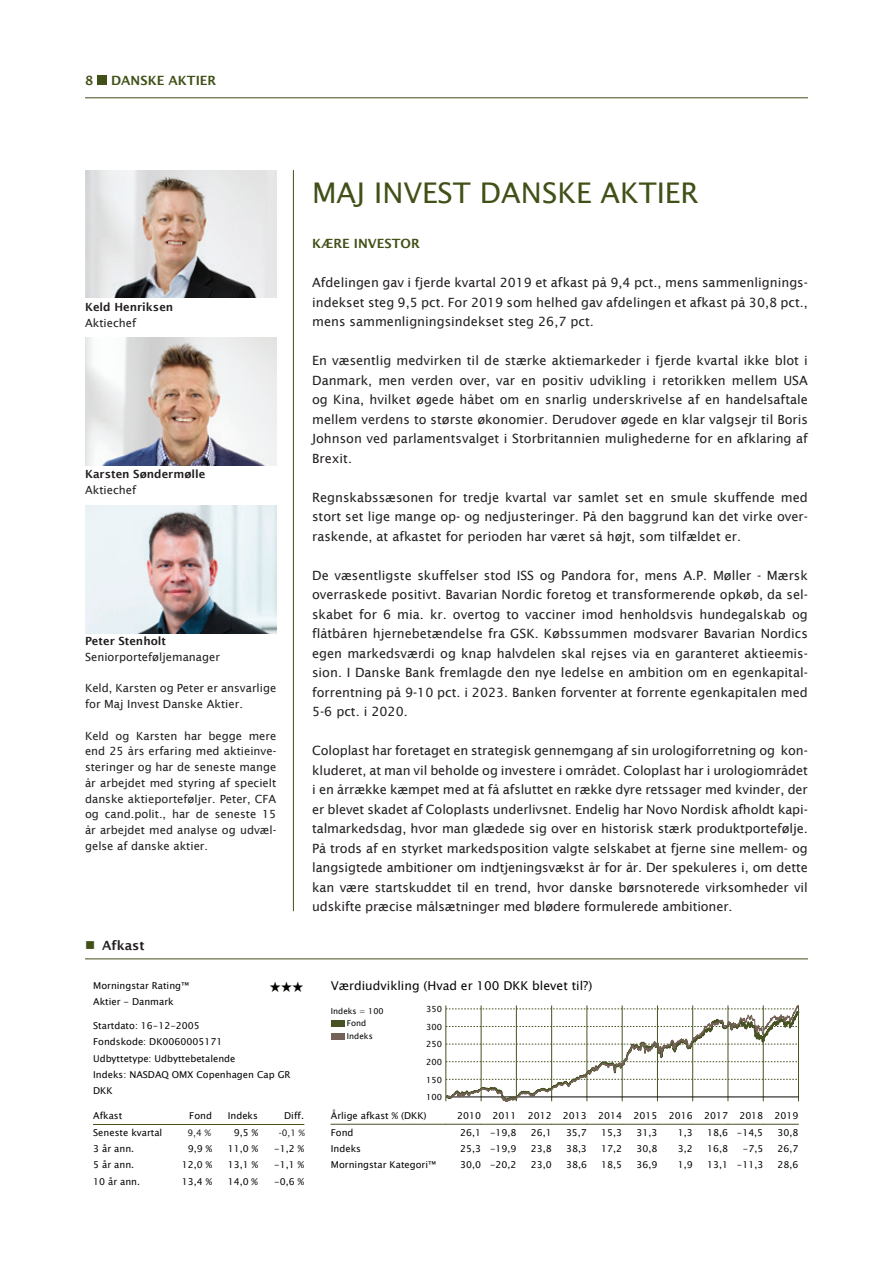
<style>
.page{position:relative;width:893px;height:1263px;background:#fff}
.page>*{position:absolute;margin:0;border:0;box-sizing:border-box;transform-origin:0 0}
.R2{font:28.5px "Lucida Sans";color:#405017}
.B{font:12.75px/19.5px "Lucida Sans";color:#231f20;text-align:justify}
.Header_LEFT{font:600 12.75px "Lucida Sans";color:#405017}
.M_1{font:600 12.75px "Lucida Sans";color:#405017}
.t1{font:600 12.75px "Lucida Sans";color:#231f20}
.t2{font:12.15px "Lucida Sans Unicode";color:#040503}
.B_-_small{font:11.25px/15.8px "Lucida Sans";color:#231f20}
.M_-_small{font:600 11.25px "Lucida Sans";color:#231f20}
.t3{font:9.45px/16.2px "Lucida Sans Unicode";color:#040503}
.B-2{font:9px "Lucida Sans";color:#231f20}
.t4{font:8.4px "Lucida Sans Unicode";color:#040503}
.t5{font:8.1px/12.6px "Lucida Sans Unicode";color:#040503}
</style>
<div class="page">
<hr style="left:85px;top:98px;width:723px;height:1px;background:#405017">
<div style="left:97px;top:75px;width:10px;height:10px;background:#405017"></div>
<img style="left:85px;top:170px;width:191px;height:128px">
<img style="left:85px;top:338px;width:191px;height:127px">
<img style="left:85px;top:505px;width:191px;height:128px">
<hr style="left:93px;top:1124px;width:81px;height:1px;background:#475323">
<hr style="left:174px;top:1124px;width:38px;height:1px;background:#475323">
<hr style="left:212px;top:1124px;width:46px;height:1px;background:#475323">
<hr style="left:258px;top:1124px;width:46px;height:1px;background:#475323">
<div style="left:331px;top:1020px;width:13px;height:6px;background:#475323"></div>
<div style="left:331px;top:1033px;width:13px;height:6px;background:#746259"></div>
<svg style="left:446px;top:1005px;width:353px;height:97px"></svg>
<hr style="left:331px;top:1124px;width:115px;height:1px;background:#475323">
<hr style="left:446px;top:1124px;width:35px;height:1px;background:#475323">
<hr style="left:481px;top:1124px;width:35px;height:1px;background:#475323">
<hr style="left:516px;top:1124px;width:36px;height:1px;background:#475323">
<hr style="left:552px;top:1124px;width:35px;height:1px;background:#475323">
<hr style="left:587px;top:1124px;width:35px;height:1px;background:#475323">
<hr style="left:622px;top:1124px;width:35px;height:1px;background:#475323">
<hr style="left:657px;top:1124px;width:36px;height:1px;background:#475323">
<hr style="left:693px;top:1124px;width:35px;height:1px;background:#475323">
<hr style="left:728px;top:1124px;width:35px;height:1px;background:#475323">
<hr style="left:763px;top:1124px;width:35px;height:1px;background:#475323">
<hr style="left:293px;top:170px;width:1px;height:741px;background:#405017">
<hr style="left:85px;top:959px;width:723px;height:1px;background:#405017">
<p class="Header_LEFT" style="left:85px;top:73px;width:10px">8</p>
<p class="Header_LEFT" style="left:111px;top:73px;width:107px">DANSKE AKTIER</p>
<p class="M_-_small" style="left:85px;top:300px;width:90px">Keld Henriksen</p>
<p class="B_-_small" style="left:85px;top:315px;width:53px">Aktiechef</p>
<p class="M_-_small" style="left:85px;top:468px;width:122px">Karsten Søndermølle</p>
<p class="B_-_small" style="left:85px;top:482px;width:53px">Aktiechef</p>
<p class="M_-_small" style="left:85px;top:635px;width:83px">Peter Stenholt</p>
<p class="B_-_small" style="left:85px;top:649px;width:136px">Seniorporteføljemanager</p>
<p class="B_-_small" style="left:85px;top:680px;width:193px">Keld, Karsten og Peter er ansvarlige for Maj Invest Danske Aktier.</p>
<p class="B_-_small" style="left:85px;top:728px;width:193px;text-align:justify">Keld og Karsten har begge mere end 25 års erfaring med aktieinve&shy;steringer og har de seneste mange år arbejdet med styring af specielt danske aktieporteføljer. Peter, CFA og cand.polit., har de seneste 15 år arbejdet med analyse og udvæl&shy;gelse af danske aktier.</p>
<p class="t1" style="left:102px;top:938px;width:44px">Afkast</p>
<p class="R2" style="left:312px;top:177px;width:388px">MAJ INVEST DANSKE AKTIER</p>
<p class="M_1" style="left:312px;top:236px;width:109px">KÆRE INVESTOR</p>
<p class="B" style="left:312px;top:273px;width:497px">Afdelingen gav i fjerde kvartal 2019 et afkast på 9,4 pct., mens sammenlignings&shy;indekset steg 9,5 pct. For 2019 som helhed gav afdelingen et afkast på 30,8 pct., mens sammenligningsindekset steg 26,7 pct.</p>
<p class="B" style="left:312px;top:351px;width:497px">En væsentlig medvirken til de stærke aktiemarkeder i fjerde kvartal ikke blot i Danmark, men verden over, var en positiv udvikling i retorikken mellem USA og Kina, hvilket øgede håbet om en snarlig underskrivelse af en handelsaftale mellem verdens to største økonomier. Derudover øgede en klar valgsejr til Boris Johnson ved parlamentsvalget i Storbritannien mulighederne for en afklaring af Brexit.</p>
<p class="B" style="left:312px;top:487px;width:497px">Regnskabssæsonen for tredje kvartal var samlet set en smule skuffende med stort set lige mange op- og nedjusteringer. På den baggrund kan det virke over&shy;raskende, at afkastet for perioden har været så højt, som tilfældet er.</p>
<p class="B" style="left:312px;top:565px;width:497px">De væsentligste skuffelser stod ISS og Pandora for, mens A.P. Møller - Mærsk overraskede positivt. Bavarian Nordic foretog et transformerende opkøb, da sel&shy;skabet for 6 mia. kr. overtog to vacciner imod henholdsvis hundegalskab og flåtbåren hjernebetændelse fra GSK. Købssummen modsvarer Bavarian Nordics egen markedsværdi og knap halvdelen skal rejses via en garanteret aktieemis&shy;sion. I Danske Bank fremlagde den nye ledelse en ambition om en egenkapital&shy;forrentning på 9-10 pct. i 2023. Banken forventer at forrente egenkapitalen med 5-6 pct. i 2020.</p>
<p class="B" style="left:312px;top:741px;width:497px">Coloplast har foretaget en strategisk gennemgang af sin urologiforretning og kon&shy;kluderet, at man vil beholde og investere i området. Coloplast har i urologiområdet i en årrække kæmpet med at få afsluttet en række dyre retssager med kvinder, der er blevet skadet af Coloplasts underlivsnet. Endelig har Novo Nordisk afholdt kapi&shy;talmarkedsdag, hvor man glædede sig over en historisk stærk produktportefølje.<br>På trods af en styrket markedsposition valgte selskabet at fjerne sine mellem- og langsigtede ambitioner om indtjeningsvækst år for år. Der spekuleres i, om dette kan være startskuddet til en trend, hvor danske børsnoterede virksomheder vil udskifte præcise målsætninger med blødere formulerede ambitioner.</p>
<p class="t3" style="left:93px;top:977px;width:97px">Morningstar Rating™<br>Aktier - Danmark</p>
<p class="t3" style="left:93px;top:1018px;width:199px">Startdato: 16-12-2005<br>Fondskode: DK0060005171<br>Udbyttetype: Udbyttebetalende<br>Indeks: NASDAQ OMX Copenhagen Cap GR<br>DKK</p>
<p class="t3" style="left:93px;top:1108px;width:31px">Afkast</p>
<p class="t3" style="left:189px;top:1108px;width:24px">Fond</p>
<p class="t3" style="left:228px;top:1108px;width:32px">Indeks</p>
<p class="t3" style="left:284px;top:1108px;width:21px">Diff.</p>
<p class="t3" style="left:93px;top:1124px;width:71px">Seneste kvartal</p>
<p class="t3" style="left:188px;top:1124px;width:26px">8,9 %</p>
<p class="t3" style="left:234px;top:1124px;width:26px">9,5 %</p>
<p class="t3" style="left:274px;top:1124px;width:31px">-0,6 %</p>
<p class="t3" style="left:93px;top:1141px;width:43px">3 år ann.</p>
<p class="t3" style="left:188px;top:1141px;width:26px">9,9 %</p>
<p class="t3" style="left:228px;top:1141px;width:32px">11,0 %</p>
<p class="t3" style="left:274px;top:1141px;width:31px">-1,2 %</p>
<p class="t3" style="left:93px;top:1157px;width:43px">5 år ann.</p>
<p class="t3" style="left:182px;top:1157px;width:32px">12,0 %</p>
<p class="t3" style="left:228px;top:1157px;width:32px">13,1 %</p>
<p class="t3" style="left:274px;top:1157px;width:31px">-1,1 %</p>
<p class="t3" style="left:93px;top:1173px;width:49px">10 år ann.</p>
<p class="t3" style="left:182px;top:1173px;width:32px">13,4 %</p>
<p class="t3" style="left:228px;top:1173px;width:32px">14,0 %</p>
<p class="t3" style="left:274px;top:1173px;width:31px">-0,6 %</p>
<p class="B-2" style="left:188px;top:1127px;width:25px">9,4 %</p>
<p class="B-2" style="left:279px;top:1127px;width:28px">-0,1 %</p>
<p class="t2" style="left:331px;top:976px;width:263px">Værdiudvikling (Hvad er 100 DKK blevet til?)</p>
<p class="t5" style="left:347px;top:1005px;width:38px;text-indent:-16px">Indeks = 100<br>Fond<br>Indeks</p>
<p class="t4" style="left:426px;top:1003px;width:17px">350</p>
<p class="t4" style="left:426px;top:1020px;width:17px">300</p>
<p class="t4" style="left:426px;top:1038px;width:17px">250</p>
<p class="t4" style="left:426px;top:1055px;width:17px">200</p>
<p class="t4" style="left:426px;top:1073px;width:17px">150</p>
<p class="t4" style="left:426px;top:1091px;width:17px">100</p>
<p class="t3" style="left:331px;top:1107px;width:97px">Årlige afkast % (DKK)</p>
<p class="t3" style="left:457px;top:1107px;width:343px">2010 2011 2012 2013 2014 2015 2016 2017 2018 2019</p>
<p class="t3" style="left:331px;top:1124px;width:24px">Fond</p>
<p class="t3" style="left:460px;top:1124px;width:58px">26,1 -19,8</p>
<p class="t3" style="left:531px;top:1124px;width:22px">26,1</p>
<p class="t3" style="left:566px;top:1124px;width:22px">35,7</p>
<p class="t3" style="left:601px;top:1124px;width:22px">15,3</p>
<p class="t3" style="left:636px;top:1124px;width:22px">31,3</p>
<p class="t3" style="left:678px;top:1124px;width:16px">1,3</p>
<p class="t3" style="left:707px;top:1124px;width:58px">18,6 -14,5</p>
<p class="t3" style="left:778px;top:1124px;width:22px">30,8</p>
<p class="t3" style="left:331px;top:1140px;width:32px">Indeks</p>
<p class="t3" style="left:460px;top:1140px;width:58px">25,3 -19,9</p>
<p class="t3" style="left:531px;top:1140px;width:22px">23,8</p>
<p class="t3" style="left:566px;top:1140px;width:22px">38,3</p>
<p class="t3" style="left:601px;top:1140px;width:22px">17,2</p>
<p class="t3" style="left:637px;top:1140px;width:22px">30,8</p>
<p class="t3" style="left:678px;top:1140px;width:16px">3,2</p>
<p class="t3" style="left:707px;top:1140px;width:22px">16,8</p>
<p class="t3" style="left:743px;top:1140px;width:22px">-7,5</p>
<p class="t3" style="left:778px;top:1140px;width:22px">26,7</p>
<p class="t3" style="left:331px;top:1157px;width:106px">Morningstar Kategori™</p>
<p class="t3" style="left:460px;top:1157px;width:58px">30,0 -20,2</p>
<p class="t3" style="left:531px;top:1157px;width:22px">23,0</p>
<p class="t3" style="left:566px;top:1157px;width:22px">38,6</p>
<p class="t3" style="left:601px;top:1157px;width:22px">18,5</p>
<p class="t3" style="left:637px;top:1157px;width:22px">36,9</p>
<p class="t3" style="left:678px;top:1157px;width:16px">1,9</p>
<p class="t3" style="left:707px;top:1157px;width:58px">13,1 -11,3</p>
<p class="t3" style="left:778px;top:1157px;width:22px">28,6</p>
</div>
